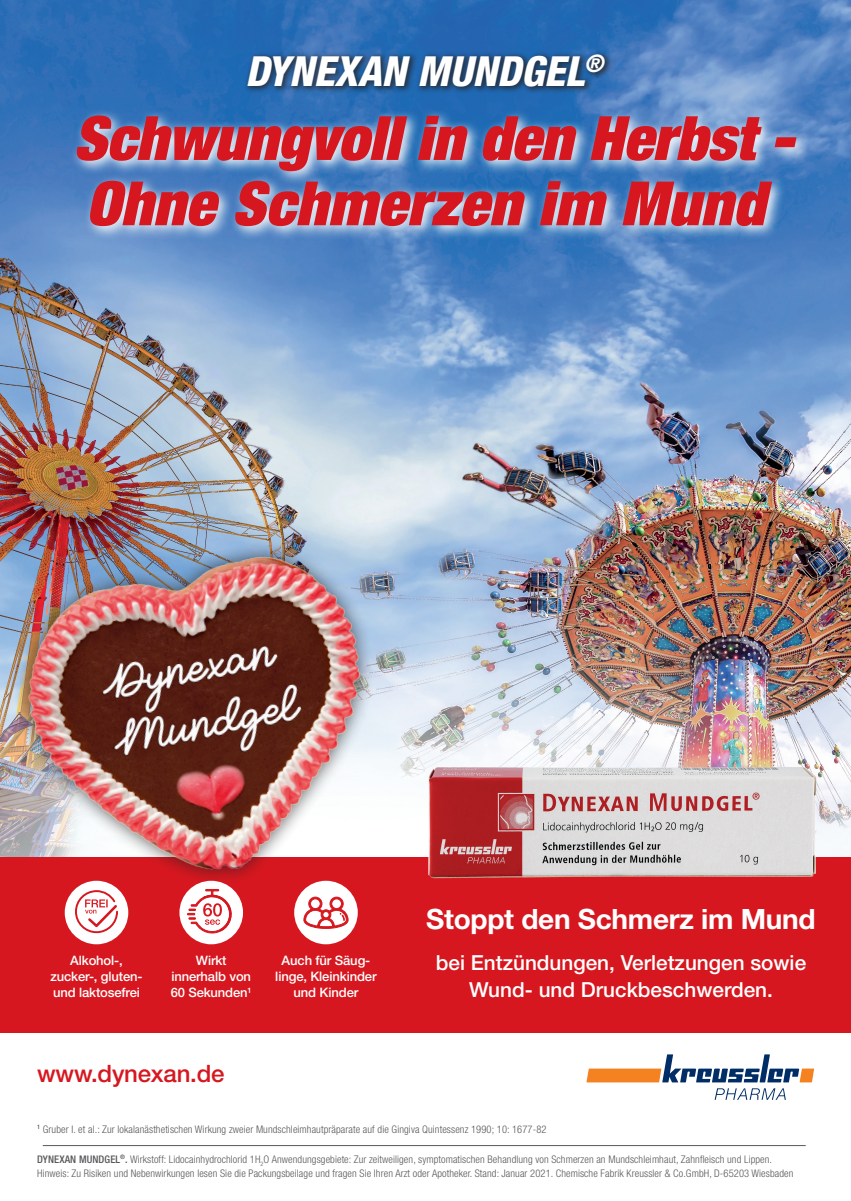
<style>
.page{position:relative;width:851px;height:1201px;background:#fff}
.page>*{position:absolute;margin:0;border:0;box-sizing:border-box;transform-origin:0 0}
.t1{font:italic 900 condensed 61.1px/65.2px "Helvetica Neue LT Std";color:#d7171f}
.t2{font:italic 800 condensed 41.55px "Helvetica Neue LT Std";color:#fff}
.t3{font:700 28px "Helvetica Neue LT Pro";letter-spacing:-.01em;color:#fff}
.t4{font:500 24px "Helvetica Neue LT Pro";letter-spacing:-.01em;color:#d7171f}
.t5{font:500 20.75px/26.7px "Helvetica Neue LT Pro";color:#fff;text-align:center}
.t6{font:500 13.05px/16px "Helvetica Neue LT Pro";letter-spacing:-.01em;color:#fff;text-align:center}
.t7{font:500 13px/16px "Helvetica Neue LT Pro";letter-spacing:-.01em;color:#fff;text-align:center}
.t8{font:300 condensed 10.5px/14.2px "Helvetica Neue LT Pro";letter-spacing:.01em;color:#57585a}
.s1{font-weight:500}
</style>
<div class="page">
<img style="left:0;top:0;width:850px;height:857px">
<hr style="left:43px;top:1145px;width:762px;height:1px;background:#57585a">
<svg style="left:714px;top:1088px;width:71px;height:11px"></svg>
<svg style="left:586px;top:1054px;width:228px;height:28px"></svg>
<div style="left:0;top:857px;width:850px;height:175px;background:#d7171f"></div>
<img style="left:416px;top:753px;width:422px;height:126px">
<svg style="left:70px;top:109px;width:741px;height:132px;background:#80a7d3"></svg>
<img style="left:0;top:527px;width:416px;height:418px">
<div style="left:243px;top:50px;width:370px;height:45px;background:#231f20;opacity:.75"></div>
<h2 class="t2" style="left:245px;top:45px;width:359px">DYNEXAN MUNDGEL<sup>®</sup></h2>
<h1 class="t1" style="left:74px;top:105px;width:721px">Schwungvoll in den Herbst -<br>Ohne Schmerzen im Mund</h1>
<p class="t7" style="left:50px;top:952px;width:93px">Alkohol-, zucker-, gluten&shy;und laktosefrei</p>
<p class="t6" style="left:275px;top:952px;width:103px">Auch für Säug&shy;linge, Kleinkinder und Kinder</p>
<p class="t7" style="left:171px;top:952px;width:83px">Wirkt innerhalb von<br>60 Sekunden<sup>1</sup></p>
<h3 class="t4" style="left:37px;top:1059px;width:189px">www.dynexan.de</h3>
<h3 class="t3" style="left:426px;top:901px;width:391px">Stoppt den Schmerz im Mund</h3>
<h3 class="t5" style="left:435px;top:949px;width:372px">bei Entzündungen, Verletzungen sowie<br>Wund- und Druckbeschwerden.</h3>
<p class="t8" style="left:37px;top:1121px;width:510px"><sup>1</sup> Gruber I. et al.: Zur lokalanästhetischen Wirkung zweier Mundschleimhautpräparate auf die Gingiva Quintessenz 1990; 10: 1677-82</p>
<p class="t8" style="left:37px;top:1151px;width:757px"><span class="s1">DYNEXAN MUNDGEL</span><sup>®</sup><span class="s1">.</span> Wirkstoff: Lidocainhydrochlorid 1H<sub>2</sub>O Anwendungsgebiete: Zur zeitweiligen, symptomatischen Behandlung von Schmerzen an Mundschleimhaut, Zahnfleisch und Lippen.<br>Hinweis: Zu Risiken und Nebenwirkungen lesen Sie die Packungsbeilage und fragen Sie Ihren Arzt oder Apotheker. Stand: Januar 2021. Chemische Fabrik Kreussler &amp; Co.GmbH, D-65203 Wiesbaden</p>
</div>
